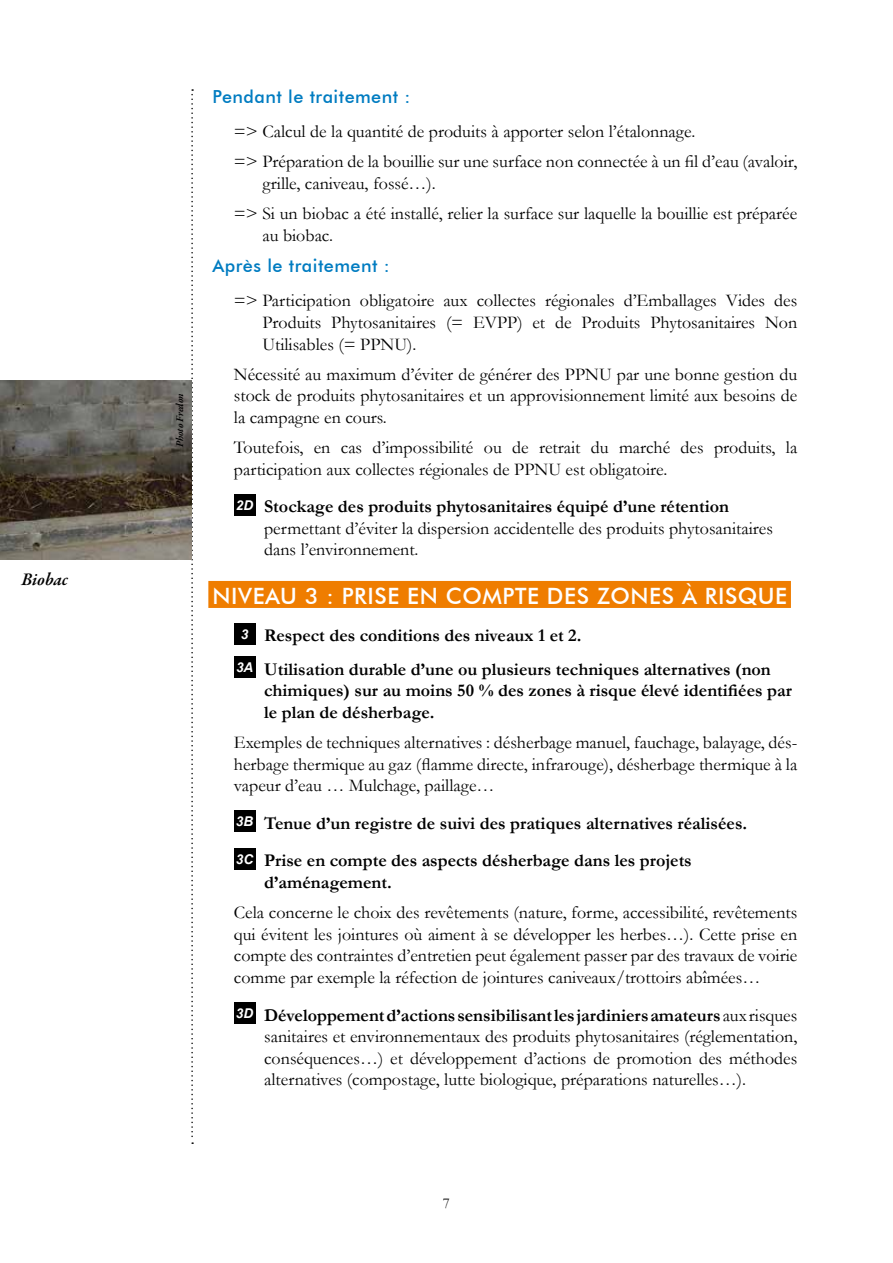
<style>
.page{position:relative;width:893px;height:1263px;background:#fff}
.page>*{position:absolute;margin:0;border:0;box-sizing:border-box;transform-origin:0 0}
.t1{font:500 22.5px "Futura BT";letter-spacing:.025em;color:#fff}
.t2{font:18px/21.6px "Garamond";color:#000;text-align:justify}
.t3{font:700 18px/33.3px "Garamond";color:#000}
.t4{font:500 18px "Futura BT";letter-spacing:.025em;color:#007cc1}
.t5{font:italic 600 18px "Garamond Premr Pro";letter-spacing:-.01em;color:#000}
.t6{font:15px "Garamond";color:#000}
.t7{font:italic 600 10.5px "Garamond Premr Pro";letter-spacing:-.01em;color:#000}
.s1{font-weight:700}
</style>
<div class="page">
<div style="left:208px;top:581px;width:583px;height:27px;background:#ef7d00"></div>
<div style="left:234px;top:494px;width:21px;height:21px;background:#000"></div>
<div style="left:234px;top:623px;width:21px;height:21px;background:#000"></div>
<div style="left:234px;top:656px;width:21px;height:22px;background:#000"></div>
<div style="left:234px;top:810px;width:21px;height:22px;background:#000"></div>
<div style="left:234px;top:848px;width:21px;height:21px;background:#000"></div>
<div style="left:234px;top:1002px;width:21px;height:21px;background:#000"></div>
<svg style="left:191px;top:89px;width:2px;height:1055px"></svg>
<img style="left:0;top:380px;width:192px;height:179px">
<p class="t5" style="left:21px;top:568px;width:48px">Biobac</p>
<p class="t7" style="left:173px;top:447px;width:56px;rotate:-90deg">Photo Fredon</p>
<p class="t4" style="left:213px;top:86px;width:199px">Pendant le traitement :</p>
<p class="t2" style="left:234px;top:116px;width:565px;line-height:30.2px">=&gt; Calcul de la quantité de produits à apporter selon l’étalonnage.<br>=&gt; Préparation de la bouillie sur une surface non connectée à un fil d’eau (avaloir,</p>
<p class="t2" style="left:234px;top:168px;width:565px;line-height:30.2px;text-indent:28px">grille, caniveau, fossé…).<br>=&gt; Si un biobac a été installé, relier la surface sur laquelle la bouillie est préparée</p>
<p class="t2" style="left:262px;top:224px;width:72px">au biobac.</p>
<p class="t4" style="left:213px;top:255px;width:179px">Après le traitement :</p>
<p class="t2" style="left:262px;top:289px;width:536px;text-indent:-28px">=&gt; Participation obligatoire aux collectes régionales d’Emballages Vides des Produits Phytosanitaires (= EVPP) et de Produits Phytosanitaires Non Utilisables (= PPNU).</p>
<p class="t2" style="left:234px;top:363px;width:565px">Nécessité au maximum d’éviter de générer des PPNU par une bonne gestion du stock de produits phytosanitaires et un approvisionnement limité aux besoins de la campagne en cours.</p>
<p class="t2" style="left:234px;top:436px;width:565px">Toutefois, en cas d’impossibilité ou de retrait du marché des produits, la participation aux collectes régionales de PPNU est obligatoire.</p>
<p class="t2" style="left:264px;top:495px;width:510px;text-align:left;text-indent:-28px"><sup>2D</sup> <span class="s1">Stockage des produits phytosanitaires équipé d’une rétention </span>permettant d’éviter la dispersion accidentelle des produits phytosanitaires dans l’environnement.</p>
<p class="t1" style="left:213px;top:582px;width:576px">NIVEAU 3 : PRISE EN COMPTE DES ZONES À RISQUE</p>
<p class="t3" style="left:236px;top:619px;width:536px"><sup>3</sup> Respect des conditions des niveaux 1 et 2.<br><sup>3A</sup> Utilisation durable d’une ou plusieurs techniques alternatives (non</p>
<p class="t3" style="left:264px;top:680px;width:529px;line-height:21.6px">chimiques) sur au moins 50 % des zones à risque élevé identifiées par le plan de désherbage.</p>
<p class="t2" style="left:234px;top:731px;width:565px">Exemples de techniques alternatives : désherbage manuel, fauchage, balayage, dés&shy;herbage thermique au gaz (flamme directe, infrarouge), désherbage thermique à la vapeur d’eau … Mulchage, paillage…</p>
<p class="t3" style="left:236px;top:804px;width:513px;line-height:37.7px"><sup>3B</sup> Tenue d’un registre de suivi des pratiques alternatives réalisées.<br><sup>3C</sup> Prise en compte des aspects désherbage dans les projets</p>
<p class="t3" style="left:264px;top:866px;width:129px">d’aménagement.</p>
<p class="t2" style="left:234px;top:901px;width:565px">Cela concerne le choix des revêtements (nature, forme, accessibilité, revêtements qui évitent les jointures où aiment à se développer les herbes…). Cette prise en compte des contraintes d’entretien peut également passer par des travaux de voirie comme par exemple la réfection de jointures caniveaux/trottoirs abîmées…</p>
<p class="t2" style="left:264px;top:1004px;width:535px;text-indent:-28px"><sup>3D</sup> <span class="s1">Développement d’actions sensibilisant les jardiniers amateurs</span> aux risques sanitaires et environnementaux des produits phytosanitaires (réglementation, conséquences…) et développement d’actions de promotion des méthodes alternatives (compostage, lutte biologique, préparations naturelles…).</p>
<p class="t6" style="left:443px;top:1193px;width:9px">7</p>
</div>
